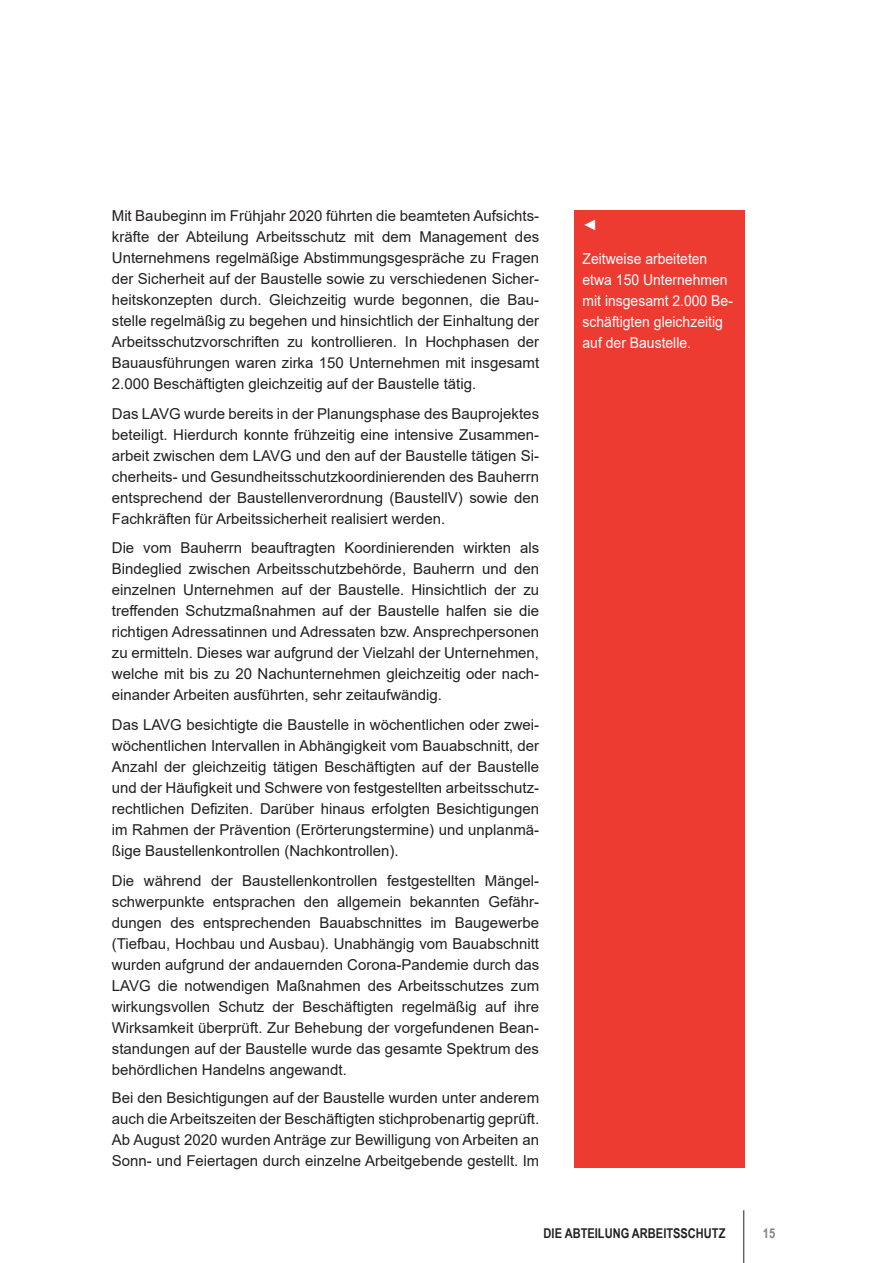
<style>
.page{position:relative;width:893px;height:1263px;background:#fff}
.page>*{position:absolute;margin:0;border:0;box-sizing:border-box;transform-origin:0 0}
.t1{font:15px/21px "Arial";color:#231f20;text-align:justify}
.t2{font:15px/21px "Arial";color:#fff;scale:.93 1}
.t3{font:italic 15px "Arial";color:#fff}
.t4{font:700 13.5px "Arial Narrow";color:#231f20}
.t5{font:700 13.5px "Arial Narrow";color:#808285}
</style>
<div class="page">
<hr style="left:743px;top:1210px;width:1px;height:53px;background:#231f20">
<div style="left:574px;top:210px;width:170px;height:958px;background:#ee3b32"></div>
<p class="t1" style="left:112px;top:206px;width:429px">Mit Baubeginn im Frühjahr 2020 führten die beamteten Aufsichts&shy;kräfte der Abteilung Arbeitsschutz mit dem Management des Unternehmens regelmäßige Abstimmungsgespräche zu Fragen der Sicherheit auf der Baustelle sowie zu verschiedenen Sicher&shy;heitskonzepten durch. Gleichzeitig wurde begonnen, die Bau&shy;stelle regelmäßig zu begehen und hinsichtlich der Einhaltung der Arbeitsschutzvorschriften zu kontrollieren. In Hochphasen der Bauausführungen waren zirka 150 Unternehmen mit insgesamt 2.000 Beschäftigten gleichzeitig auf der Baustelle tätig.</p>
<p class="t1" style="left:112px;top:403px;width:429px">Das LAVG wurde bereits in der Planungsphase des Bauprojektes beteiligt. Hierdurch konnte frühzeitig eine intensive Zusammen&shy;arbeit zwischen dem LAVG und den auf der Baustelle tätigen Si&shy;cherheits- und Gesundheitsschutzkoordinierenden des Bauherrn entsprechend der Baustellenverordnung (BaustellV) sowie den Fachkräften für Arbeitssicherheit realisiert werden.</p>
<p class="t1" style="left:112px;top:538px;width:429px">Die vom Bauherrn beauftragten Koordinierenden wirkten als Bindeglied zwischen Arbeitsschutzbehörde, Bauherrn und den einzelnen Unternehmen auf der Baustelle. Hinsichtlich der zu treffenden Schutzmaßnahmen auf der Baustelle halfen sie die richtigen Adressatinnen und Adressaten bzw. Ansprechpersonen zu ermitteln. Dieses war aufgrund der Vielzahl der Unternehmen, welche mit bis zu 20 Nachunternehmen gleichzeitig oder nach&shy;einander Arbeiten ausführten, sehr zeitaufwändig.</p>
<p class="t1" style="left:112px;top:714px;width:429px">Das LAVG besichtigte die Baustelle in wöchentlichen oder zwei&shy;wöchentlichen Intervallen in Abhängigkeit vom Bauabschnitt, der Anzahl der gleichzeitig tätigen Beschäftigten auf der Baustelle und der Häufigkeit und Schwere von festgestellten arbeitsschutz&shy;rechtlichen Defiziten. Darüber hinaus erfolgten Besichtigungen im Rahmen der Prävention (Erörterungstermine) und unplanmä&shy;ßige Baustellenkontrollen (Nachkontrollen).</p>
<p class="t1" style="left:112px;top:870px;width:429px">Die während der Baustellenkontrollen festgestellten Mängel&shy;schwerpunkte entsprachen den allgemein bekannten Gefähr&shy;dungen des entsprechenden Bauabschnittes im Baugewerbe (Tiefbau, Hochbau und Ausbau). Unabhängig vom Bauabschnitt wurden aufgrund der andauernden Corona-Pandemie durch das LAVG die notwendigen Maßnahmen des Arbeitsschutzes zum wirkungsvollen Schutz der Beschäftigten regelmäßig auf ihre Wirksamkeit überprüft. Zur Behebung der vorgefundenen Bean&shy;standungen auf der Baustelle wurde das gesamte Spektrum des behördlichen Handelns angewandt.</p>
<p class="t1" style="left:112px;top:1087px;width:429px">Bei den Besichtigungen auf der Baustelle wurden unter anderem auch die Arbeitszeiten der Beschäftigten stichprobenartig geprüft.<br>Ab August 2020 wurden Anträge zur Bewilligung von Arbeiten an Sonn- und Feiertagen durch einzelne Arbeitgebende gestellt. Im</p>
<p class="t3" style="left:583px;top:215px;width:16px">◄</p>
<p class="t2" style="left:583px;top:248px;width:163px">Zeitweise arbeiteten etwa 150 Unternehmen mit insgesamt 2.000 Be&shy;schäftigten gleichzeitig auf der Baustelle.</p>
<p class="t4" style="left:544px;top:1223px;width:183px">DIE ABTEILUNG ARBEITSSCHUTZ</p>
<p class="t5" style="left:763px;top:1223px;width:14px">15</p>
</div>
